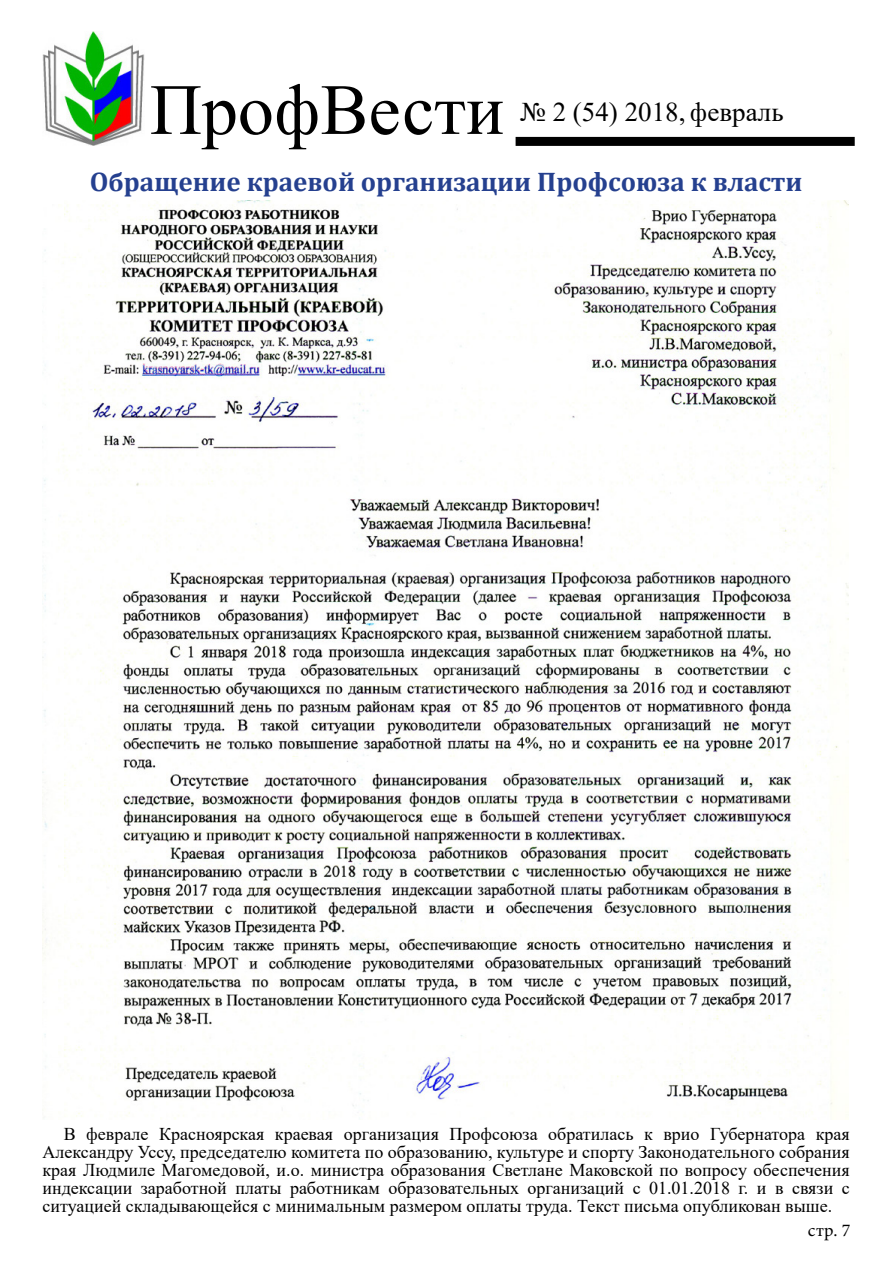
<style>
.page{position:relative;width:893px;height:1263px;background:#fff}
.page>*{position:absolute;margin:0;border:0;box-sizing:border-box;transform-origin:0 0}
.t1{font:72px "Times New Roman";color:#000}
.t2{font:700 27px "Cambria";color:#25408f}
.t3{font:27px "Times New Roman";color:#000}
.t4{font:18px/18px "Times New Roman";color:#000;text-align:justify}
.t5{font:18px "Minion Pro";color:#000}
</style>
<div class="page">
<img style="left:43px;top:32px;width:102px;height:114px">
<div style="left:516px;top:137px;width:339px;height:9px;background:#000"></div>
<img style="left:43px;top:201px;width:806px;height:918px">
<h1 class="t1" style="left:150px;top:59px;width:356px">ПрофВести</h1>
<h2 class="t3" style="left:520px;top:93px;width:265px">№ 2 (54) 2018, февраль</h2>
<h2 class="t2" style="left:90px;top:163px;width:714px">Обращение краевой организации Профсоюза к власти</h2>
<p class="t4" style="left:43px;top:1124px;width:809px;text-indent:21px">В феврале Красноярская краевая организация Профсоюза обратилась к врио Губернатора края Александру Уссу, председателю комитета по образованию, культуре и спорту Законодательного собрания края Людмиле Магомедовой, и.о. министра образования Светлане Маковской по вопросу обеспечения индексации заработной платы работникам образовательных организаций с 01.01.2018 г. и в связи с ситуацией складывающейся с минимальным размером оплаты труда. Текст письма опубликован выше.</p>
<p class="t5" style="left:808px;top:1218px;width:44px">стр. 7</p>
</div>
